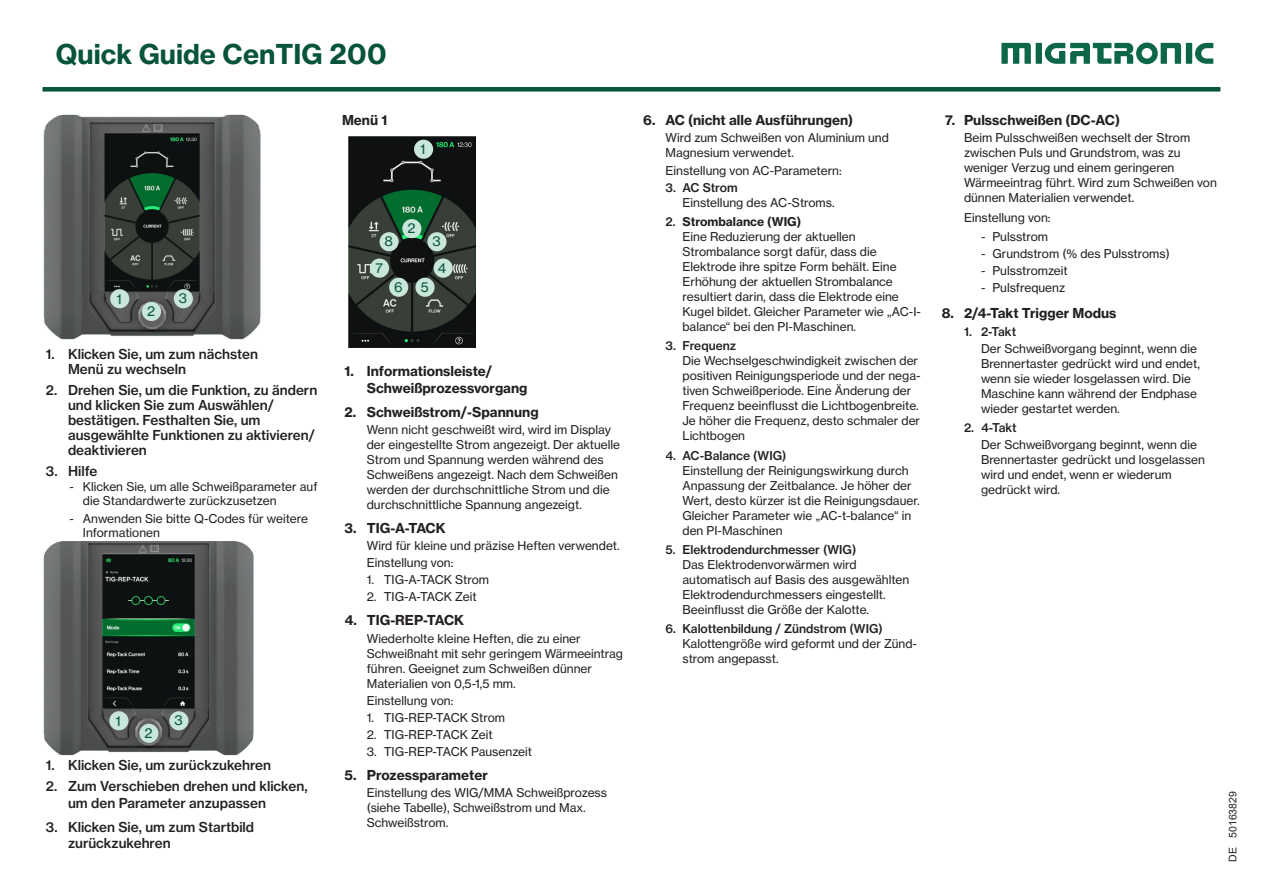
<style>
.page{position:relative;width:1263px;height:893px;background:#fff}
.page>*{position:absolute;margin:0;border:0;box-sizing:border-box;transform-origin:0 0}
.t1{font:27px "N Haas Grotesk TX Pro 75 Bd";color:#075439}
.overskrift{font:13.5px/15px "N Haas Grotesk TX Pro 65 Md";color:#231f20}
.overskrift-2{font:13.5px/16.5px "N Haas Grotesk TX Pro 75 Bd";color:#231f20}
.t2{font:13.5px "N Haas Grotesk TX Pro 55 Rg";color:#075439}
.Brødtekst{font:12px/15px "N Haas Grotesk TX Pro 55 Rg";color:#231f20}
.Brødtekst-2{font:12px "N Haas Grotesk TX Pro 65 Md";color:#231f20}
.overskrift-3{font:12px/13.5px "N Haas Grotesk TX Pro 55 Rg";color:#231f20}
.t3{font:10.5px "Arial";color:#231f20}
.s1{font-family:"N Haas Grotesk TX Pro 65 Md"}
.s2{font-family:"N Haas Grotesk TX Pro 75 Bd"}
</style>
<div class="page">
<div style="left:1036px;top:43px;width:6px;height:21px;background:#0d6746"></div>
<div style="left:1186px;top:43px;width:6px;height:21px;background:#0d6746"></div>
<svg style="left:1195px;top:43px;width:18px;height:21px"></svg>
<svg style="left:1001px;top:43px;width:30px;height:21px"></svg>
<svg style="left:1045px;top:43px;width:136px;height:21px"></svg>
<div style="left:43px;top:87px;width:1177px;height:5px;background:#075439"></div>
<img style="left:43px;top:115px;width:218px;height:225px">
<img style="left:104px;top:133px;width:95px;height:159px">
<div style="left:110px;top:289px;width:19px;height:19px;background:#c8e6d9;border-radius:50%"></div>
<div style="left:174px;top:289px;width:19px;height:19px;background:#c8e6d9;border-radius:50%"></div>
<img style="left:43px;top:541px;width:211px;height:215px">
<img style="left:102px;top:554px;width:92px;height:155px">
<div style="left:142px;top:302px;width:19px;height:19px;background:#c8e6d9;border-radius:50%"></div>
<div style="left:109px;top:711px;width:19px;height:19px;background:#c8e6d9;border-radius:50%"></div>
<div style="left:169px;top:711px;width:19px;height:19px;background:#c8e6d9;border-radius:50%"></div>
<div style="left:139px;top:724px;width:19px;height:19px;background:#c8e6d9;border-radius:50%"></div>
<img style="left:348px;top:136px;width:127px;height:211px">
<div style="left:414px;top:140px;width:19px;height:19px;background:#c8e6d9;border-radius:50%"></div>
<div style="left:402px;top:219px;width:19px;height:19px;background:#c8e6d9;border-radius:50%"></div>
<div style="left:427px;top:232px;width:19px;height:19px;background:#c8e6d9;border-radius:50%"></div>
<div style="left:434px;top:259px;width:19px;height:19px;background:#c8e6d9;border-radius:50%"></div>
<div style="left:415px;top:278px;width:20px;height:19px;background:#c8e6d9;border-radius:50%"></div>
<div style="left:389px;top:278px;width:19px;height:19px;background:#c8e6d9;border-radius:50%"></div>
<div style="left:370px;top:259px;width:19px;height:19px;background:#c8e6d9;border-radius:50%"></div>
<div style="left:379px;top:232px;width:20px;height:19px;background:#c8e6d9;border-radius:50%"></div>
<h1 class="t1" style="left:56px;top:37px;width:332px">Quick Guide CenTIG 200</h1>
<p class="t2" style="left:116px;top:290px;width:7px">1</p>
<p class="t2" style="left:179px;top:290px;width:10px">3</p>
<p class="t2" style="left:147px;top:303px;width:10px">2</p>
<p class="overskrift" style="left:46px;top:346px;width:214px">1. Klicken Sie, um zum nächsten</p>
<p class="overskrift" style="left:68px;top:361px;width:120px">Menü zu wechseln</p>
<p class="overskrift" style="left:46px;top:382px;width:273px">2. Drehen Sie, um die Funktion, zu ändern</p>
<p class="overskrift" style="left:68px;top:397px;width:207px">und klicken Sie zum Auswählen/ bestätigen. Festhalten Sie, um</p>
<p class="overskrift" style="left:68px;top:427px;width:248px">ausgewählte Funktionen zu aktivieren/</p>
<p class="overskrift" style="left:68px;top:442px;width:80px">deaktivieren</p>
<p class="overskrift" style="left:46px;top:463px;width:53px">3. Hilfe</p>
<p class="Brødtekst" style="left:83px;top:480px;width:236px;line-height:13.5px;text-indent:-13px">- Klicken Sie, um alle Schweißparameter auf die Standardwerte zurückzusetzen</p>
<p class="overskrift-3" style="left:83px;top:512px;width:227px;text-indent:-13px">- Anwenden Sie bitte Q-Codes für weitere<br>Informationen</p>
<p class="t2" style="left:116px;top:712px;width:7px">1</p>
<p class="t2" style="left:174px;top:712px;width:10px">3</p>
<p class="t2" style="left:145px;top:725px;width:10px">2</p>
<p class="overskrift" style="left:46px;top:758px;width:227px">1. Klicken Sie, um zurückzukehren</p>
<p class="overskrift" style="left:46px;top:779px;width:263px">2. Zum Verschieben drehen und klicken,</p>
<p class="overskrift" style="left:68px;top:795px;width:200px">um den Parameter anzupassen</p>
<p class="overskrift" style="left:68px;top:819px;width:188px;line-height:16.5px;text-indent:-22px">3. Klicken Sie, um zum Startbild zurückzukehren</p>
<p class="overskrift-2" style="left:643px;top:112px;width:211px">6. AC (nicht alle Ausführungen)</p>
<p class="Brødtekst" style="left:665px;top:131px;width:225px">Wird zum Schweißen von Aluminium und<br>Magnesium verwendet.</p>
<p class="Brødtekst" style="left:665px;top:163px;width:178px">Einstellung von AC-Parametern:</p>
<p class="Brødtekst-2" style="left:665px;top:180px;width:74px">3. AC Strom</p>
<p class="Brødtekst" style="left:682px;top:195px;width:154px">Einstellung des AC-Stroms.</p>
<p class="Brødtekst" style="left:682px;top:214px;width:218px;text-indent:-17px"><span class="s1">2.</span> <span class="s2">Strombalance (WIG)<br></span>Eine Reduzierung der aktuellen Strombalance sorgt dafür, dass die Elektrode ihre spitze Form behält. Eine Erhöhung der aktuellen Strombalance resultiert darin, dass die Elektrode eine</p>
<p class="Brødtekst" style="left:682px;top:304px;width:240px">Kugel bildet. Gleicher Parameter wie „AC-I&shy;balance“ bei den PI-Maschinen.</p>
<p class="Brødtekst-2" style="left:665px;top:338px;width:72px">3. Frequenz</p>
<p class="Brødtekst" style="left:682px;top:353px;width:240px">Die Wechselgeschwindigkeit zwischen der positiven Reinigungsperiode und der nega&shy;tiven Schweißperiode. Eine Änderung der Frequenz beeinflusst die Lichtbogenbreite.<br>Je höher die Frequenz, desto schmaler der Lichtbogen</p>
<p class="Brødtekst-2" style="left:665px;top:448px;width:122px">4. AC-Balance (WIG)</p>
<p class="Brødtekst" style="left:682px;top:463px;width:239px">Einstellung der Reinigungswirkung durch Anpassung der Zeitbalance. Je höher der Wert, desto kürzer ist die Reinigungsdauer.<br>Gleicher Parameter wie „AC-t-balance“ in den PI-Maschinen</p>
<p class="Brødtekst" style="left:682px;top:542px;width:228px;text-indent:-17px"><span class="s1">5. Elektrodendurchmesser (WIG)<br></span>Das Elektrodenvorwärmen wird automatisch auf Basis des ausgewählten Elektrodendurchmessers eingestellt.<br>Beeinflusst die Größe der Kalotte.</p>
<p class="Brødtekst-2" style="left:665px;top:621px;width:219px">6. Kalottenbildung / Zündstrom (WIG)</p>
<p class="Brødtekst" style="left:682px;top:636px;width:236px">Kalottengröße wird geformt und der Zünd&shy;strom angepasst.</p>
<p class="overskrift-2" style="left:945px;top:112px;width:176px">7. Pulsschweißen (DC-AC)</p>
<p class="Brødtekst" style="left:964px;top:131px;width:254px">Beim Pulsschweißen wechselt der Strom zwischen Puls und Grundstrom, was zu weniger Verzug und einem geringeren Wärmeeintrag führt. Wird zum Schweißen von dünnen Materialien verwendet.</p>
<p class="Brødtekst" style="left:964px;top:210px;width:88px">Einstellung von:</p>
<p class="Brødtekst" style="left:981px;top:229px;width:69px">- Pulsstrom</p>
<p class="Brødtekst" style="left:981px;top:246px;width:190px">- Grundstrom (% des Pulsstroms)</p>
<p class="Brødtekst" style="left:981px;top:263px;width:88px">- Pulsstromzeit</p>
<p class="Brødtekst" style="left:981px;top:280px;width:86px">- Pulsfrequenz</p>
<p class="overskrift-2" style="left:942px;top:305px;width:176px">8. 2/4-Takt Trigger Modus</p>
<p class="Brødtekst-2" style="left:964px;top:324px;width:54px">1. 2-Takt</p>
<p class="Brødtekst" style="left:981px;top:341px;width:220px">Der Schweißvorgang beginnt, wenn die Brennertaster gedrückt wird und endet, wenn sie wieder losgelassen wird. Die Maschine kann während der Endphase wieder gestartet werden.</p>
<p class="Brødtekst-2" style="left:964px;top:420px;width:54px">2. 4-Takt</p>
<p class="Brødtekst" style="left:981px;top:437px;width:225px">Der Schweißvorgang beginnt, wenn die<br>Brennertaster gedrückt und losgelassen wird und endet, wenn er wiederum gedrückt wird.</p>
<p class="overskrift-2" style="left:342px;top:112px;width:47px">Menü 1</p>
<p class="t2" style="left:420px;top:141px;width:7px">1</p>
<p class="t2" style="left:407px;top:220px;width:10px">2</p>
<p class="t2" style="left:384px;top:233px;width:10px">8</p>
<p class="t2" style="left:432px;top:233px;width:10px">3</p>
<p class="t2" style="left:438px;top:259px;width:10px">4</p>
<p class="t2" style="left:375px;top:259px;width:9px">7</p>
<p class="t2" style="left:394px;top:279px;width:10px">6</p>
<p class="t2" style="left:421px;top:279px;width:9px">5</p>
<p class="overskrift-2" style="left:367px;top:363px;width:162px;text-indent:-22px">1. Informationsleiste/<br>Schweißprozessvorgang</p>
<p class="overskrift-2" style="left:344px;top:403px;width:196px">2. Schweißstrom/-Spannung</p>
<p class="Brødtekst" style="left:367px;top:422px;width:255px">Wenn nicht geschweißt wird, wird im Display der eingestellte Strom angezeigt. Der aktuelle Strom und Spannung werden während des Schweißens angezeigt. Nach dem Schweißen werden der durchschnittliche Strom und die durchschnittliche Spannung angezeigt.</p>
<p class="overskrift-2" style="left:344px;top:520px;width:103px">3. TIG-A-TACK</p>
<p class="Brødtekst" style="left:367px;top:538px;width:254px">Wird für kleine und präzise Heften verwendet.</p>
<p class="Brødtekst" style="left:367px;top:555px;width:88px">Einstellung von:</p>
<p class="Brødtekst" style="left:367px;top:572px;width:124px">1. TIG-A-TACK Strom</p>
<p class="Brødtekst" style="left:367px;top:589px;width:111px">2. TIG-A-TACK Zeit</p>
<p class="overskrift-2" style="left:344px;top:612px;width:121px">4. TIG-REP-TACK</p>
<p class="Brødtekst" style="left:367px;top:631px;width:258px">Wiederholte kleine Heften, die zu einer Schweißnaht mit sehr geringem Wärmeeintrag führen. Geeignet zum Schweißen dünner Materialien von 0,5-1,5 mm.</p>
<p class="Brødtekst" style="left:367px;top:693px;width:88px">Einstellung von:</p>
<p class="Brødtekst" style="left:367px;top:710px;width:140px">1. TIG-REP-TACK Strom</p>
<p class="Brødtekst" style="left:367px;top:727px;width:127px">2. TIG-REP-TACK Zeit</p>
<p class="Brødtekst" style="left:367px;top:744px;width:167px">3. TIG-REP-TACK Pausenzeit</p>
<p class="overskrift-2" style="left:344px;top:767px;width:145px">5. Prozessparameter</p>
<p class="Brødtekst" style="left:367px;top:785px;width:242px">Einstellung des WIG/MMA Schweißprozess (siehe Tabelle), Schweißstrom und Max.<br>Schweißstrom.</p>
<p class="t3" style="left:1226px;top:862px;width:72px;rotate:-90deg">DE 50163829</p>
</div>
